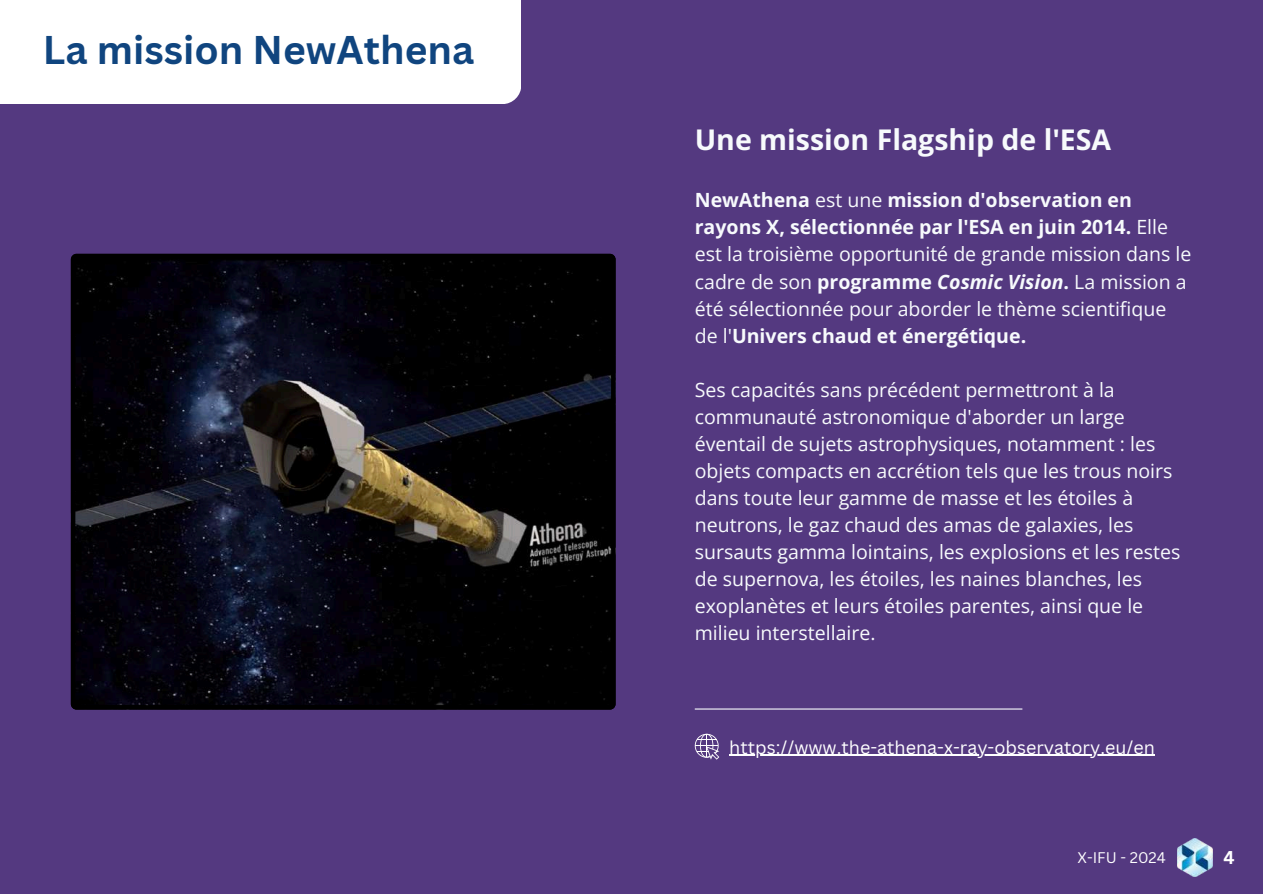
<style>
.page{position:relative;width:1263px;height:894px;background:#fff}
.page>*{position:absolute;margin:0;border:0;box-sizing:border-box;transform-origin:0 0}
.t1{font:700 39px "Canva Sans";color:#10457f}
.t2{font:700 28.5px "Open Sans";color:#f7fafc}
.t3{font:19.5px/27px "Open Sans";color:#f7fafc}
.t4{font:18px "Canva Sans";color:#fff}
.t5{font:700 18px "Canva Sans";color:#fff}
.t6{font:15px "Canva Sans";color:#fff}
.s1{font-weight:700}
.s2{font-weight:700;font-style:italic}
</style>
<div class="page">
<div style="left:0;top:0;width:1263px;height:893px;background:#543980"></div>
<div style="left:0;top:0;width:521px;height:104px;background:#fff"></div>
<svg style="left:71px;top:254px;width:544px;height:455px;background:#0d0c11"></svg>
<hr style="left:695px;top:708px;width:327px;height:1px;background:#f7fafc">
<svg style="left:695px;top:733px;width:24px;height:26px"></svg>
<hr style="left:729px;top:754px;width:426px;height:1px;background:#fff">
<img style="left:1177px;top:838px;width:35px;height:38px">
<h1 class="t1" style="left:43px;top:23px;width:433px">La mission NewAthena</h1>
<h2 class="t2" style="left:695px;top:119px;width:418px">Une mission Flagship de l'ESA</h2>
<p class="t3" style="left:695px;top:186px;width:498px"><span class="s1">NewAthena</span> est une <span class="s1">mission d'observation en rayons X, sélectionnée par l'ESA en juin 2014.</span> Elle est la troisième opportunité de grande mission dans le cadre de son <span class="s1">programme</span> <span class="s2">Cosmic Vision</span><span class="s1">.</span> La mission a été sélectionnée pour aborder le thème scientifique de l'<span class="s1">Univers chaud et énergétique.</span></p>
<p class="t3" style="left:695px;top:375px;width:487px">Ses capacités sans précédent permettront à la communauté astronomique d'aborder un large éventail de sujets astrophysiques, notamment : les objets compacts en accrétion tels que les trous noirs dans toute leur gamme de masse et les étoiles à neutrons, le gaz chaud des amas de galaxies, les sursauts gamma lointains, les explosions et les restes de supernova, les étoiles, les naines blanches, les exoplanètes et leurs étoiles parentes, ainsi que le milieu interstellaire.</p>
<p class="t4" style="left:729px;top:734px;width:427px">https://www.the-athena-x-ray-observatory.eu/en</p>
<p class="t6" style="left:1078px;top:846px;width:90px">X-IFU - 2024</p>
<p class="t5" style="left:1223px;top:844px;width:13px">4</p>
</div>
